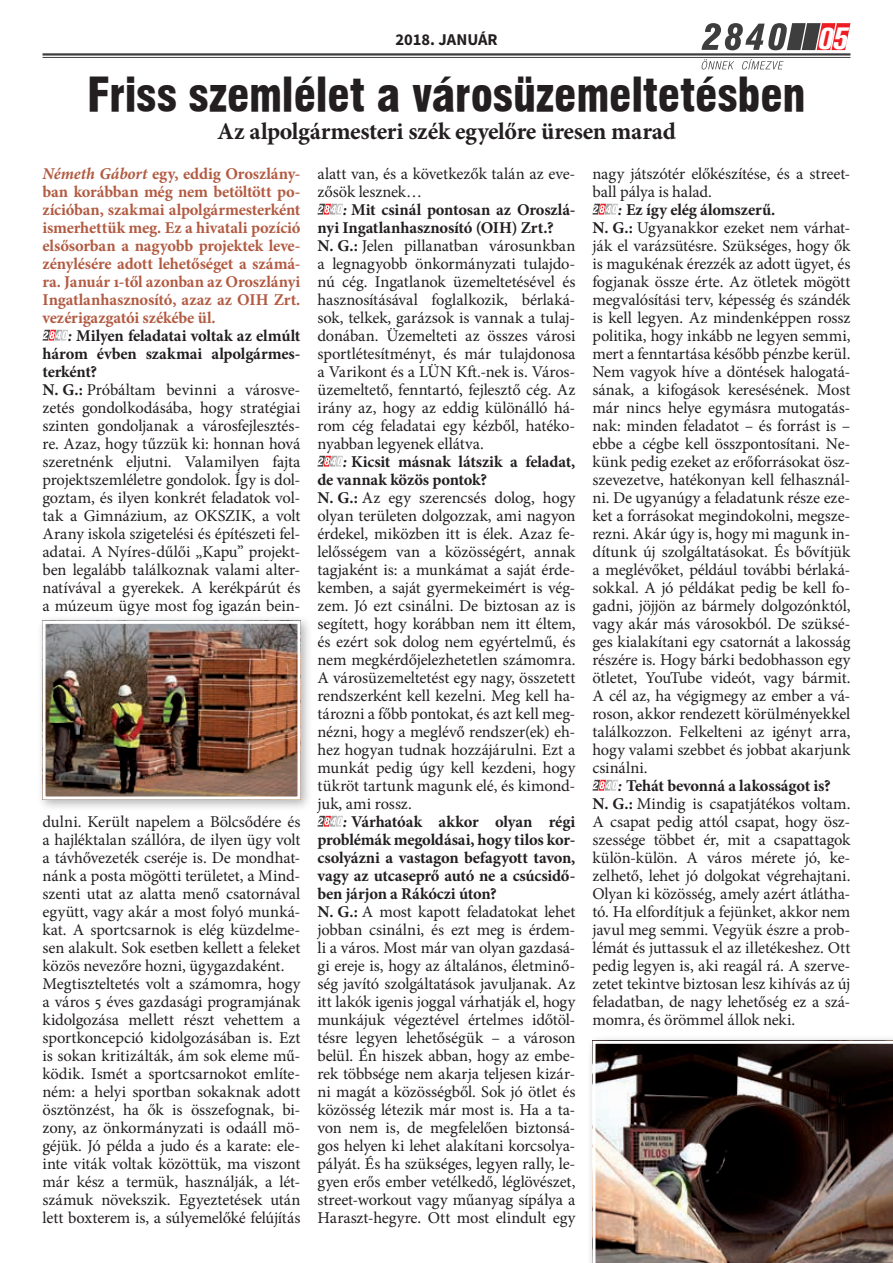
<style>
.page{position:relative;width:893px;height:1263px;background:#fff}
.page>*{position:absolute;margin:0;border:0;box-sizing:border-box;transform-origin:0 0}
.t1{font:45px "Swiss 721 Blk Cn PFL";color:#231f20}
.t2{font:italic 700 30px "Akzidenz Grotesk Cn X PFL";color:#fff}
.t3{font:700 24px "Minion Pro";letter-spacing:-.015em;color:#231f20}
.t4{font:16.5px/18px "Minion Pro";letter-spacing:-.01em;color:#231f20}
.t5{font:700 16.5px/18px "Minion Pro";letter-spacing:-.01em;color:#b25b42;text-align:justify}
.t6{font:700 16.5px "Minion Pro";letter-spacing:-.01em;color:#231f20}
.t7{font:700 16.5px "Source Sans Pro";color:#231f20}
.s1{font-style:italic}
.s2{font-weight:700;font-style:italic}
.s3{font-weight:700}
</style>
<div class="page">
<svg style="left:702px;top:23px;width:148px;height:27px"></svg>
<svg style="left:702px;top:59px;width:32px;height:10px"></svg>
<svg style="left:742px;top:59px;width:41px;height:10px"></svg>
<hr style="left:43px;top:53px;width:807px;height:3px;background:#3e3e3f">
<hr style="left:43px;top:57px;width:807px;height:1px;background:#3e3e3f">
<div style="left:37px;top:615px;width:275px;height:197px;background:#231f20;opacity:.33"></div>
<img style="left:47px;top:625px;width:249px;height:170px">
<div style="left:43px;top:621px;width:257px;height:178px;border:3px solid #fff"></div>
<div style="left:586px;top:1035px;width:307px;height:228px;background:#231f20;opacity:.33"></div>
<img style="left:592px;top:1041px;width:301px;height:222px">
<svg style="left:43px;top:330px;width:25px;height:11px"></svg>
<svg style="left:317px;top:204px;width:26px;height:11px"></svg>
<svg style="left:317px;top:456px;width:26px;height:11px"></svg>
<svg style="left:317px;top:816px;width:26px;height:11px"></svg>
<svg style="left:592px;top:204px;width:26px;height:11px"></svg>
<svg style="left:592px;top:780px;width:26px;height:11px"></svg>
<p class="t7" style="left:395px;top:29px;width:104px">2018. JANUÁR</p>
<h2 class="t2" style="left:817px;top:20px;width:33px">05</h2>
<h1 class="t1" style="left:87px;top:64px;width:720px">Friss szemlélet a városüzemeltetésben</h1>
<h3 class="t3" style="left:217px;top:115px;width:460px">Az alpolgármesteri szék egyelőre üresen marad</h3>
<p class="t5" style="left:43px;top:164px;width:259px"><span class="s1">Németh Gábort</span> egy, eddig Oroszlány&shy;ban korábban még nem betöltött po&shy;zícióban, szakmai alpolgármesterként ismerhettük meg. Ez a hivatali pozíció elsősorban a nagyobb projektek leve&shy;zénylésére adott lehetőséget a számá&shy;ra. Január 1-től azonban az Oroszlányi Ingatlanhasznosító, azaz az OIH Zrt. vezérigazgatói székébe ül.</p>
<p class="t4" style="left:43px;top:326px;width:259px;text-indent:25px"><span class="s2">:</span> <span class="s3">Milyen feladatai voltak az elmúlt három évben szakmai alpolgármes&shy;terként?<br>N. G.:</span> Próbáltam bevinni a városve&shy;zetés gondolkodásába, hogy stratégiai szinten gondoljanak a városfejlesztés&shy;re. Azaz, hogy tűzzük ki: honnan hová szeretnénk eljutni. Valamilyen fajta projektszemléletre gondolok. Így is dol&shy;goztam, és ilyen konkrét feladatok vol&shy;tak a Gimnázium, az OKSZIK, a volt Arany iskola szigetelési és építészeti fel&shy;adatai. A Nyíres-dűlői „Kapu” projekt&shy;ben legalább találkoznak valami alter&shy;natívával a gyerekek. A kerékpárút és a múzeum ügye most fog igazán bein-</p>
<p class="t4" style="left:592px;top:164px;width:259px">nagy játszótér előkészítése, és a street-</p>
<p class="t4" style="left:592px;top:182px;width:121px">ball pálya is halad.</p>
<p class="t6" style="left:618px;top:198px;width:159px"><span class="s1">:</span> Ez így elég álomszerű.</p>
<p class="t4" style="left:592px;top:218px;width:259px"><span class="s3">N. G.:</span> Ugyanakkor ezeket nem várhat-</p>
<p class="t4" style="left:592px;top:236px;width:259px">ják el varázsütésre. Szükséges, hogy ők</p>
<p class="t4" style="left:592px;top:254px;width:259px">is magukénak érezzék az adott ügyet, és</p>
<p class="t4" style="left:592px;top:272px;width:259px">fogjanak össze érte. Az ötletek mögött</p>
<p class="t4" style="left:592px;top:290px;width:259px">megvalósítási terv, képesség és szándék</p>
<p class="t4" style="left:592px;top:308px;width:259px">is kell legyen. Az mindenképpen rossz</p>
<p class="t4" style="left:592px;top:326px;width:259px">politika, hogy inkább ne legyen semmi,</p>
<p class="t4" style="left:592px;top:344px;width:259px">mert a fenntartása később pénzbe kerül.</p>
<p class="t4" style="left:592px;top:362px;width:259px">Nem vagyok híve a döntések halogatá-</p>
<p class="t4" style="left:592px;top:380px;width:259px">sának, a kifogások keresésének. Most</p>
<p class="t4" style="left:592px;top:398px;width:259px">már nincs helye egymásra mutogatás-</p>
<p class="t4" style="left:592px;top:416px;width:259px">nak: minden feladatot – és forrást is –</p>
<p class="t4" style="left:592px;top:434px;width:259px">ebbe a cégbe kell összpontosítani. Ne-</p>
<p class="t4" style="left:592px;top:452px;width:259px">künk pedig ezeket az erőforrásokat ös -</p>
<p class="t4" style="left:592px;top:470px;width:259px">szevezetve, hatékonyan kell felhasznál-</p>
<p class="t4" style="left:592px;top:488px;width:259px">ni. De ugyanúgy a feladatunk része eze-</p>
<p class="t4" style="left:592px;top:506px;width:259px">ket a forrásokat megindokolni, megsze-</p>
<p class="t4" style="left:592px;top:524px;width:259px">rezni. Akár úgy is, hogy mi magunk in-</p>
<p class="t4" style="left:592px;top:542px;width:259px">dítunk új szolgáltatásokat. És bővítjük</p>
<p class="t4" style="left:592px;top:560px;width:259px">a meglévőket, például további bérlaká-</p>
<p class="t4" style="left:592px;top:578px;width:259px">sokkal. A jó példákat pedig be kell fo-</p>
<p class="t4" style="left:592px;top:596px;width:259px">gadni, jöjjön az bármely dolgozónktól,</p>
<p class="t4" style="left:592px;top:614px;width:259px">vagy akár más városokból. De szüksé-</p>
<p class="t4" style="left:592px;top:632px;width:259px">ges kialakítani egy csatornát a lakosság</p>
<p class="t4" style="left:592px;top:650px;width:259px">részére is. Hogy bárki bedobhasson egy</p>
<p class="t4" style="left:592px;top:668px;width:259px">ötletet, YouTube videót, vagy bármit.</p>
<p class="t4" style="left:592px;top:686px;width:259px">A cél az, ha végigmegy az ember a vá-</p>
<p class="t4" style="left:592px;top:704px;width:259px">roson, akkor rendezett körülményekkel</p>
<p class="t4" style="left:592px;top:722px;width:259px">találkozzon. Felkelteni az igényt arra,</p>
<p class="t4" style="left:592px;top:740px;width:259px">hogy valami szebbet és jobbat akarjunk</p>
<p class="t4" style="left:592px;top:758px;width:57px">csinálni.</p>
<p class="t6" style="left:618px;top:774px;width:214px"><span class="s1">:</span> Tehát bevonná a lakosságot is?</p>
<p class="t4" style="left:592px;top:794px;width:259px"><span class="s3">N. G.:</span> Mindig is csapatjátékos voltam.</p>
<p class="t4" style="left:592px;top:812px;width:259px">A csapat pedig attól csapat, hogy ös -</p>
<p class="t4" style="left:592px;top:830px;width:259px">szessége többet ér, mit a csapattagok</p>
<p class="t4" style="left:592px;top:848px;width:259px">külön-külön. A város mérete jó, ke-</p>
<p class="t4" style="left:592px;top:866px;width:259px">zelhető, lehet jó dolgokat végrehajtani.</p>
<p class="t4" style="left:592px;top:884px;width:259px">Olyan ki közösség, amely azért átlátha-</p>
<p class="t4" style="left:592px;top:902px;width:259px">tó. Ha elfordítjuk a fejünket, akkor nem</p>
<p class="t4" style="left:592px;top:920px;width:259px">javul meg semmi. Vegyük észre a prob-</p>
<p class="t4" style="left:592px;top:938px;width:259px">lémát és juttassuk el az illetékeshez. Ott</p>
<p class="t4" style="left:592px;top:956px;width:259px">pedig legyen is, aki reagál rá. A szerve-</p>
<p class="t4" style="left:592px;top:974px;width:259px">zetet tekintve biztosan lesz kihívás az új</p>
<p class="t4" style="left:592px;top:992px;width:259px">feladatban, de nagy lehetőség ez a szá-</p>
<p class="t4" style="left:592px;top:1010px;width:204px">momra, és örömmel állok neki.</p>
<p class="t4" style="left:317px;top:164px;width:259px">alatt van, és a következők talán az eve&shy;zősök lesznek…</p>
<p class="t4" style="left:317px;top:200px;width:259px;text-indent:25px"><span class="s2">:</span> <span class="s3">Mit csinál pontosan az Oroszlá&shy;nyi Ingatlanhasznosító (OIH) Zrt.?<br>N. G.:</span> Jelen pillanatban városunkban a legnagyobb önkormányzati tulajdo&shy;nú cég. Ingatlanok üzemeltetésével és hasznosításával foglalkozik, bérlaká&shy;sok, telkek, garázsok is vannak a tulaj&shy;donában. Üzemelteti az összes városi sportlétesítményt, és már tulajdonosa a Varikont és a LÜN Kft.-nek is. Város&shy;üzemeltető, fenntartó, fejlesztő cég. Az irány az, hogy az eddig különálló há&shy;rom cég feladatai egy kézből, hatéko&shy;nyabban legyenek ellátva.</p>
<p class="t4" style="left:317px;top:452px;width:259px;text-indent:25px"><span class="s2">:</span> <span class="s3">Kicsit másnak látszik a feladat, de vannak közös pontok?<br>N. G.:</span> Az egy szerencsés dolog, hogy olyan területen dolgozzak, ami nagyon érdekel, miközben itt is élek. Azaz fe&shy;lelősségem van a közösségért, annak tagjaként is: a munkámat a saját érde&shy;kemben, a saját gyermekeimért is vég&shy;zem. Jó ezt csinálni. De biztosan az is segített, hogy korábban nem itt éltem, és ezért sok dolog nem egyértelmű, és nem megkérdőjelezhetetlen számomra.<br>A városüzemeltetést egy nagy, összetett rendszerként kell kezelni. Meg kell ha&shy;tározni a főbb pontokat, és azt kell meg&shy;nézni, hogy a meglévő rendszer(ek) eh&shy;hez hogyan tudnak hozzájárulni. Ezt a munkát pedig úgy kell kezdeni, hogy tükröt tartunk magunk elé, és kimond&shy;juk, ami rossz.</p>
<p class="t4" style="left:317px;top:812px;width:259px;text-indent:25px"><span class="s2">:</span> <span class="s3">Várhatóak akkor olyan régi problémák megoldásai, hogy tilos kor&shy;csolyázni a vastagon befagyott tavon, vagy az utcaseprő autó ne a csúcsidő&shy;ben járjon a Rákóczi úton?<br>N. G.:</span> A most kapott feladatokat lehet jobban csinálni, és ezt meg is érdem&shy;li a város. Most már van olyan gazdasá&shy;gi ereje is, hogy az általános, életminő&shy;ség javító szolgáltatások javuljanak. Az itt lakók igenis joggal várhatják el, hogy munkájuk végeztével értelmes időtöl&shy;tésre legyen lehetőségük – a városon belül. Én hiszek abban, hogy az embe&shy;rek többsége nem akarja teljesen kizár&shy;ni magát a közösségből. Sok jó ötlet és közösség létezik már most is. Ha a ta&shy;von nem is, de megfelelően biztonsá&shy;gos helyen ki lehet alakítani korcsolya&shy;pályát. És ha szükséges, legyen rally, le&shy;gyen erős ember vetélkedő, léglövészet, street-workout vagy műanyag sípálya a Haraszt-hegyre. Ott most elindult egy</p>
<p class="t4" style="left:43px;top:812px;width:259px">dulni. Került napelem a Bölcsődére és a hajléktalan szállóra, de ilyen ügy volt a távhővezeték cseréje is. De mondhat&shy;nánk a posta mögötti területet, a Mind&shy;szenti utat az alatta menő csatornával együtt, vagy akár a most folyó munká&shy;kat. A sportcsarnok is elég küzdelme&shy;sen alakult. Sok esetben kellett a feleket közös nevezőre hozni, ügygazdaként.<br>Megtiszteltetés volt a számomra, hogy a város 5 éves gazdasági programjának kidolgozása mellett részt vehettem a sportkoncepció kidolgozásában is. Ezt is sokan kritizálták, ám sok eleme mű&shy;ködik. Ismét a sportcsarnokot említe&shy;ném: a helyi sportban sokaknak adott ösztönzést, ha ők is összefognak, bi&shy;zony, az önkormányzati is odaáll mö&shy;géjük. Jó példa a judo és a karate: ele&shy;inte viták voltak közöttük, ma viszont már kész a termük, használják, a lét&shy;számuk növekszik. Egyeztetések után lett boxterem is, a súlyemelőké felújítás</p>
</div>
